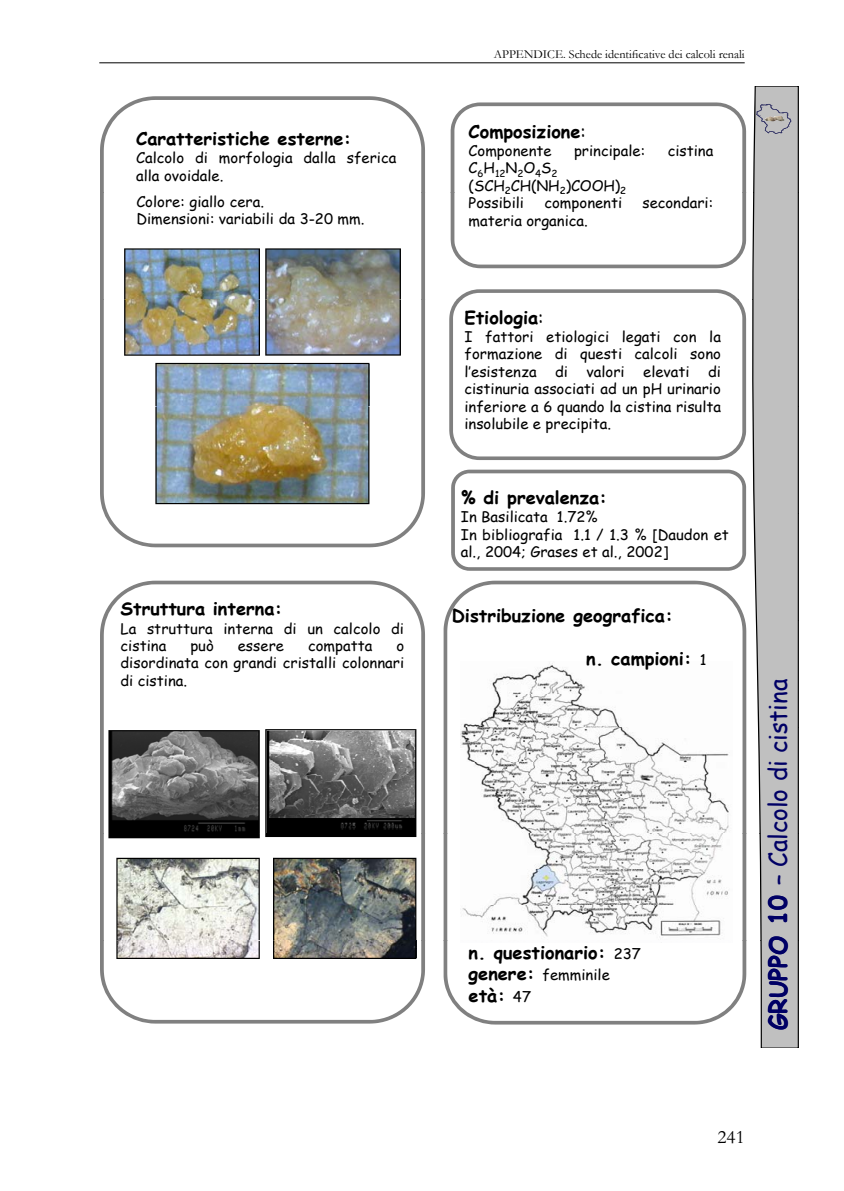
<style>
.page{position:relative;width:844px;height:1191px;background:#fff}
.page>*{position:absolute;margin:0;border:0;box-sizing:border-box;transform-origin:0 0}
.t1{font:24.85px "Comic Sans MS";color:#000065}
.t2{font:19.25px "Garamond";color:#000}
.t3{font:700 17.68px "Comic Sans MS";color:#000}
.t4{font:14.53px/17.5px "Comic Sans MS";color:#000}
.t5{font:12.25px "Garamond";color:#000}
.t6{font:9.62px "Comic Sans MS";color:#000}
.s1{font-weight:400}
.s2{font-weight:400;font-size:14.53px}
.s3{font-weight:700;font-size:17.68px}
.s4{font-weight:700}
</style>
<div class="page">
<hr style="left:99px;top:62px;width:645px;height:1px;background:#000">
<img style="left:100px;top:96px;width:325px;height:451px">
<svg style="left:443px;top:86px;width:354px;height:961px"></svg>
<svg style="left:100px;top:580px;width:325px;height:443px"></svg>
<p class="t3" style="left:136px;top:126px;width:217px">Caratteristiche esterne:</p>
<p class="t4" style="left:136px;top:149px;width:261px">Calcolo di morfologia dalla sferica alla ovoidale.</p>
<p class="t4" style="left:136px;top:192px;width:230px">Colore: giallo cera.<br>Dimensioni: variabili da 3-20 mm.</p>
<p class="t3" style="left:120px;top:596px;width:163px">Struttura interna:</p>
<p class="t4" style="left:120px;top:619px;width:285px">La struttura interna di un calcolo di cistina</p>
<p class="t4" style="left:190px;top:636px;width:25px">può</p>
<p class="t4" style="left:238px;top:636px;width:48px">essere</p>
<p class="t4" style="left:308px;top:636px;width:66px">compatta</p>
<p class="t4" style="left:120px;top:636px;width:285px;text-align:justify;text-indent:276px">o disordinata con grandi cristalli colonnari di cistina.</p>
<p class="t5" style="left:493px;top:46px;width:252px">APPENDICE. Schede identificative dei calcoli renali</p>
<p class="t3" style="left:468px;top:118px;width:119px">Composizione<span class="s1">:</span></p>
<p class="t4" style="left:468px;top:141px;width:85px">Componente</p>
<p class="t4" style="left:574px;top:141px;width:73px">principale:</p>
<p class="t4" style="left:667px;top:141px;width:47px">cistina</p>
<p class="t6" style="left:468px;top:166px;width:90px"><sup>C</sup>6<sup>H</sup>12<sup>N</sup>2<sup>O</sup>4<sup>S</sup>2</p>
<p class="t4" style="left:468px;top:176px;width:159px">(SCH CH NH COOH)<sub>2</sub></p>
<p class="t6" style="left:504px;top:184px;width:8px">2</p>
<p class="t4" style="left:531px;top:176px;width:7px">(</p>
<p class="t6" style="left:559px;top:184px;width:13px">2<sup>)</sup></p>
<p class="t4" style="left:468px;top:194px;width:57px">Possibili</p>
<p class="t4" style="left:544px;top:194px;width:79px">componenti</p>
<p class="t4" style="left:642px;top:194px;width:72px">secondari:</p>
<p class="t4" style="left:468px;top:211px;width:121px">materia organica.</p>
<p class="t3" style="left:464px;top:304px;width:81px">Etiologia<span class="s1">:</span></p>
<p class="t4" style="left:464px;top:327px;width:258px;text-align:justify">I fattori etiologici legati con la formazione di questi calcoli sono l’esistenza</p>
<p class="t4" style="left:555px;top:362px;width:14px">di</p>
<p class="t4" style="left:586px;top:362px;width:40px">valori</p>
<p class="t4" style="left:643px;top:362px;width:48px">elevati</p>
<p class="t4" style="left:464px;top:362px;width:258px;text-align:justify;text-indent:244px">di cistinuria associati ad un pH urinario inferiore a 6 quando la cistina risulta insolubile e precipita.</p>
<p class="t3" style="left:460px;top:484px;width:148px">% di prevalenza:</p>
<p class="t4" style="left:460px;top:508px;width:269px">In Basilicata 1.72%<br>In bibliografia 1.1 / 1.3 % [Daudon et al., 2004; Grases et al., 2002]</p>
<p class="t3" style="left:451px;top:603px;width:222px">Distribuzione geografica:</p>
<p class="t3" style="left:586px;top:645px;width:122px">n. campioni: <span class="s2">1</span></p>
<p class="t3" style="left:468px;top:939px;width:174px">n. questionario: <span class="s2">237</span></p>
<p class="t4" style="left:468px;top:966px;width:143px"><span class="s3">genere:</span> femminile</p>
<p class="t3" style="left:468px;top:982px;width:64px">età: <span class="s2">47</span></p>
<h1 class="t1" style="left:759px;top:1030px;width:353px;rotate:-90deg"><span class="s4">GRUPPO 10</span> – Calcolo di cistina</h1>
<h2 class="t2" style="left:717px;top:1125px;width:29px">241</h2>
</div>
